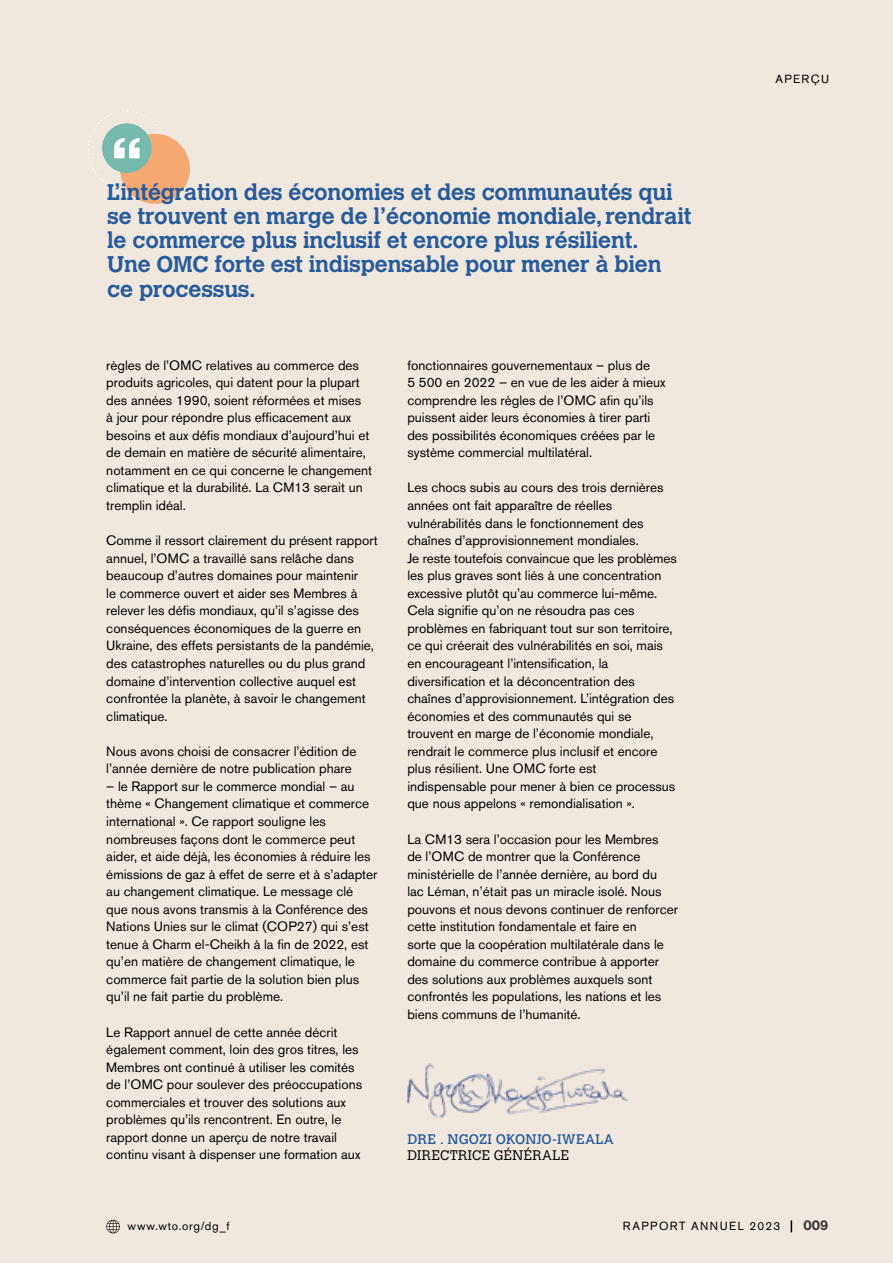
<style>
.page{position:relative;width:893px;height:1263px;background:#f0e8df}
.page>*{position:absolute;margin:0;border:0;box-sizing:border-box;transform-origin:0 0}
.t1{font:700 22.5px/24px "Calvert MT Std";letter-spacing:-.01em;color:#275b9b}
.t2{font:13.8px "Calvert MT Std";letter-spacing:.005em;color:#275b9b}
.t3{font:300 13.8px "Calvert MT Std";letter-spacing:.025em;color:#000}
.t4{font:13.5px/17.5px "Akzidenz Grotesk BE";color:#000}
.t5{font:700 13.5px "Calvert MT Std";color:#333332}
.t6{font:11.7px "Akzidenz Grotesk BE";letter-spacing:.125em;color:#000}
.t7{font:11.7px "Akzidenz Grotesk BE";letter-spacing:.055em;color:#000}
</style>
<div class="page">
<div style="left:120px;top:134px;width:70px;height:70px;background:#f6a972;border-radius:50%"></div>
<svg style="left:88px;top:110px;width:79px;height:80px"></svg>
<img style="left:406px;top:1063px;width:222px;height:55px">
<svg style="left:106px;top:1220px;width:14px;height:13px"></svg>
<svg style="left:791px;top:1220px;width:1px;height:12px"></svg>
<h1 class="t1" style="left:107px;top:180px;width:586px">L’intégration des économies et des communautés qui se trouvent en marge de l’économie mondiale, rendrait le commerce plus inclusif et encore plus résilient.<br>Une OMC forte est indispensable pour mener à bien ce processus.</h1>
<p class="t4" style="left:106px;top:356px;width:267px">règles de l’OMC relatives au commerce des produits agricoles, qui datent pour la plupart des années 1990, soient réformées et mises<br>à jour pour répondre plus efficacement aux besoins et aux défis mondiaux d’aujourd’hui et de demain en matière de sécurité alimentaire, notamment en ce qui concerne le changement climatique et la durabilité. La CM13 serait un tremplin idéal.</p>
<p class="t4" style="left:106px;top:531px;width:273px">Comme il ressort clairement du présent rapport annuel, l’OMC a travaillé sans relâche dans beaucoup d’autres domaines pour maintenir<br>le commerce ouvert et aider ses Membres à relever les défis mondiaux, qu’il s’agisse des conséquences économiques de la guerre en Ukraine, des effets persistants de la pandémie, des catastrophes naturelles ou du plus grand domaine d’intervention collective auquel est confrontée la planète, à savoir le changement climatique.</p>
<p class="t4" style="left:106px;top:742px;width:252px">Nous avons choisi de consacrer l’édition de l’année dernière de notre publication phare</p>
<p class="t4" style="left:106px;top:777px;width:273px">– le Rapport sur le commerce mondial – au thème « Changement climatique et commerce international ». Ce rapport souligne les nombreuses façons dont le commerce peut aider, et aide déjà, les économies à réduire les émissions de gaz à effet de serre et à s’adapter au changement climatique. Le message clé que nous avons transmis à la Conférence des Nations Unies sur le climat (COP27) qui s’est tenue à Charm el-Cheikh à la fin de 2022, est qu’en matière de changement climatique, le commerce fait partie de la solution bien plus qu’il ne fait partie du problème.</p>
<p class="t4" style="left:106px;top:1023px;width:257px">Le Rapport annuel de cette année décrit également comment, loin des gros titres, les Membres ont continué à utiliser les comités de l’OMC pour soulever des préoccupations commerciales et trouver des solutions aux problèmes qu’ils rencontrent. En outre, le rapport donne un aperçu de notre travail continu visant à dispenser une formation aux</p>
<p class="t4" style="left:407px;top:356px;width:260px">fonctionnaires gouvernementaux – plus de<br>5 500 en 2022 – en vue de les aider à mieux comprendre les règles de l’OMC afin qu’ils puissent aider leurs économies à tirer parti des possibilités économiques créées par le système commercial multilatéral.</p>
<p class="t4" style="left:407px;top:479px;width:271px">Les chocs subis au cours des trois dernières années ont fait apparaître de réelles vulnérabilités dans le fonctionnement des chaînes d’approvisionnement mondiales.<br>Je reste toutefois convaincue que les problèmes les plus graves sont liés à une concentration excessive plutôt qu’au commerce lui-même.<br>Cela signifie qu’on ne résoudra pas ces problèmes en fabriquant tout sur son territoire, ce qui créerait des vulnérabilités en soi, mais en encourageant l’intensification, la diversification et la déconcentration des chaînes d’approvisionnement. L’intégration des économies et des communautés qui se trouvent en marge de l’économie mondiale, rendrait le commerce plus inclusif et encore plus résilient. Une OMC forte est indispensable pour mener à bien ce processus que nous appelons « remondialisation ».</p>
<p class="t4" style="left:407px;top:830px;width:272px">La CM13 sera l’occasion pour les Membres<br>de l’OMC de montrer que la Conférence ministérielle de l’année dernière, au bord du<br>lac Léman, n’était pas un miracle isolé. Nous pouvons et nous devons continuer de renforcer cette institution fondamentale et faire en<br>sorte que la coopération multilatérale dans le domaine du commerce contribue à apporter des solutions aux problèmes auxquels sont confrontés les populations, les nations et les biens communs de l’humanité.</p>
<p class="t2" style="left:408px;top:1131px;width:208px">DRE . NGOZI OKONJO-IWEALA</p>
<p class="t3" style="left:408px;top:1148px;width:163px">DIRECTRICE GÉNÉRALE</p>
<p class="t6" style="left:775px;top:72px;width:55px">APERÇU</p>
<p class="t7" style="left:128px;top:1218px;width:103px">www.wto.org/dg_f</p>
<p class="t6" style="left:623px;top:1219px;width:159px">RAPPORT ANNUEL 2023</p>
<p class="t5" style="left:804px;top:1216px;width:26px">009</p>
</div>
